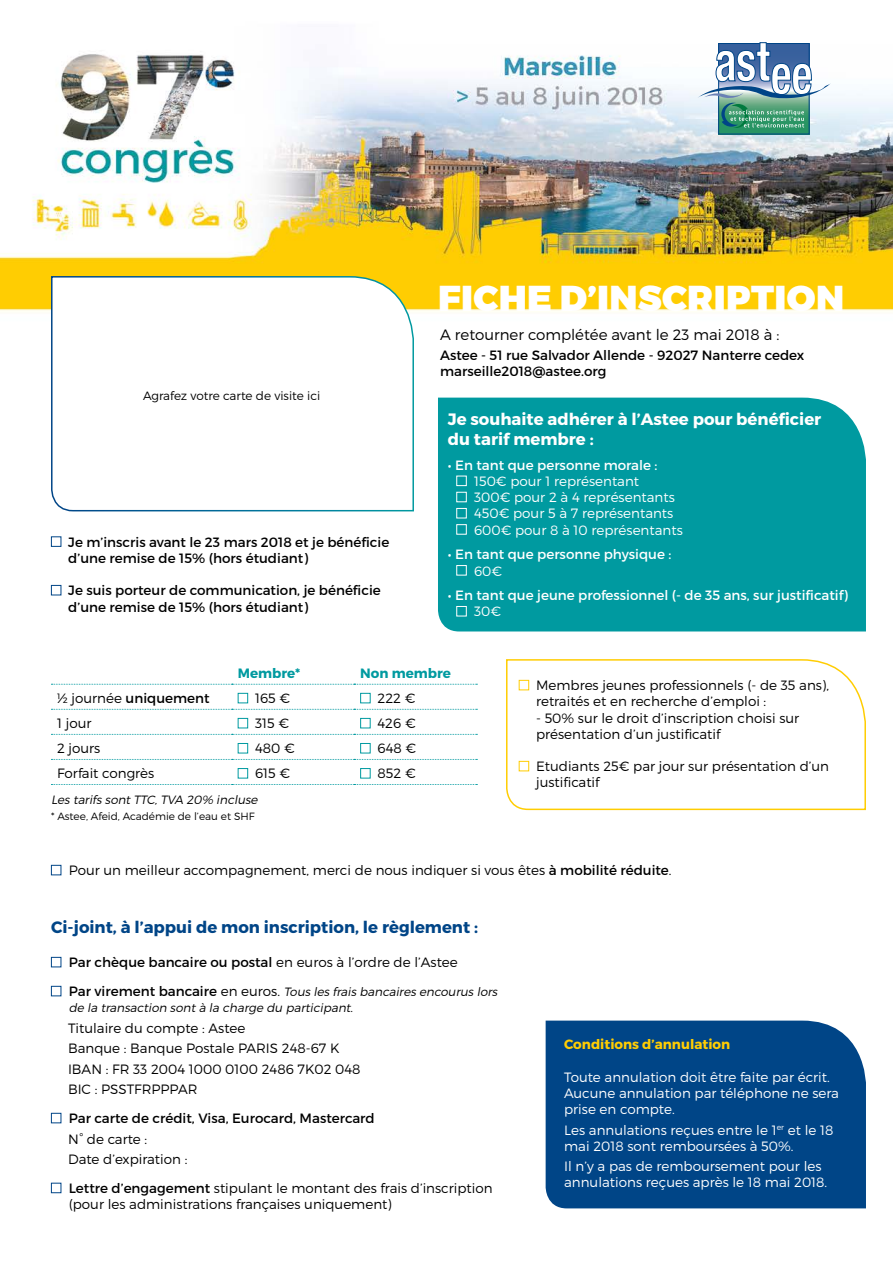
<style>
.page{position:relative;width:893px;height:1263px;background:#fff}
.page>*{position:absolute;margin:0;border:0;box-sizing:border-box;transform-origin:0 0}
.t1{font:900 36px "Montserrat";letter-spacing:.01em;color:#fff}
.t2{font:700 16.5px/19.8px "Montserrat";color:#fff}
.t3{font:700 16.5px "Montserrat";color:#004587}
.t4{font:300 15px "Montserrat";color:#000}
.t5{font:300 13.5px/20.4px "Montserrat";color:#000}
.t6{font:13.5px/16.2px "Montserrat";color:#000}
.t7{font:300 13.5px/16.2px "Montserrat";color:#fff}
.t8{font:13.5px "Montserrat";color:#fff}
.t9{font:700 13.5px "Montserrat";color:#ffcd02}
.t10{font:700 13.5px "Montserrat";color:#009aa0}
.t11{font:italic 300 12px/16.2px "Montserrat";color:#000}
.t12{font:300 12px "Montserrat";color:#000}
.t13{font:300 10.5px "Montserrat";color:#000}
.s1{font-weight:300}
.s2{font-weight:400}
.s3{font-weight:400;font-style:normal;font-size:13.5px}
.s4{font-style:normal;font-size:13.5px}
</style>
<div class="page">
<img style="left:0;top:42px;width:893px;height:1167px">
<div style="left:719px;top:44px;width:90px;height:90px;background:#279464"></div>
<div style="left:718px;top:43px;width:91px;height:91px;border:1px solid #004587"></div>
<svg style="left:697px;top:43px;width:134px;height:85px"></svg>
<svg style="left:51px;top:684px;width:426px;height:1px"></svg>
<svg style="left:51px;top:709px;width:426px;height:1px"></svg>
<svg style="left:51px;top:734px;width:426px;height:1px"></svg>
<svg style="left:51px;top:759px;width:426px;height:1px"></svg>
<svg style="left:51px;top:784px;width:426px;height:1px"></svg>
<div style="left:238px;top:693px;width:10px;height:10px;border:1px solid #009aa0"></div>
<div style="left:360px;top:693px;width:11px;height:10px;border:1px solid #009aa0"></div>
<div style="left:238px;top:718px;width:10px;height:10px;border:1px solid #009aa0"></div>
<div style="left:360px;top:718px;width:11px;height:10px;border:1px solid #009aa0"></div>
<div style="left:238px;top:743px;width:10px;height:10px;border:1px solid #009aa0"></div>
<div style="left:360px;top:743px;width:11px;height:10px;border:1px solid #009aa0"></div>
<div style="left:238px;top:768px;width:10px;height:10px;border:1px solid #009aa0"></div>
<div style="left:360px;top:768px;width:11px;height:10px;border:1px solid #009aa0"></div>
<div style="left:51px;top:536px;width:10px;height:11px;border:1px solid #004587"></div>
<div style="left:51px;top:585px;width:10px;height:10px;border:1px solid #004587"></div>
<div style="left:51px;top:865px;width:10px;height:10px;border:1px solid #004587"></div>
<div style="left:546px;top:1020px;width:320px;height:188px;background:#004587"></div>
<div style="left:51px;top:957px;width:10px;height:10px;border:1px solid #004587"></div>
<div style="left:51px;top:986px;width:10px;height:10px;border:1px solid #004587"></div>
<div style="left:51px;top:1113px;width:10px;height:10px;border:1px solid #004587"></div>
<div style="left:51px;top:1183px;width:10px;height:10px;border:1px solid #004587"></div>
<svg style="left:50px;top:275px;width:365px;height:237px"></svg>
<div style="left:438px;top:398px;width:428px;height:233px;background:#009aa0"></div>
<div style="left:456px;top:476px;width:11px;height:10px;border:1px solid #fff"></div>
<div style="left:456px;top:492px;width:11px;height:10px;border:1px solid #fff"></div>
<div style="left:456px;top:508px;width:11px;height:10px;border:1px solid #fff"></div>
<div style="left:456px;top:524px;width:11px;height:11px;border:1px solid #fff"></div>
<div style="left:456px;top:565px;width:11px;height:10px;border:1px solid #fff"></div>
<div style="left:456px;top:606px;width:11px;height:10px;border:1px solid #fff"></div>
<svg style="left:505px;top:658px;width:362px;height:153px"></svg>
<div style="left:519px;top:680px;width:10px;height:10px;border:1px solid #ffcd02"></div>
<div style="left:519px;top:761px;width:10px;height:10px;border:1px solid #ffcd02"></div>
<p class="t12" style="left:143px;top:388px;width:179px">Agrafez votre carte de visite ici</p>
<p class="t6" style="left:68px;top:534px;width:322px">Je m’inscris avant le 23 mars 2018 et je bénéficie d’une remise de 15% (hors étudiant)</p>
<p class="t6" style="left:68px;top:582px;width:314px">Je suis porteur de communication, je bénéficie d’une remise de 15% (hors étudiant)</p>
<h1 class="t1" style="left:438px;top:276px;width:407px">FICHE D’INSCRIPTION</h1>
<p class="t4" style="left:440px;top:325px;width:341px">A retourner complétée avant le 23 mai 2018 à :</p>
<p class="t6" style="left:440px;top:347px;width:366px">Astee - 51 rue Salvador Allende - 92027 Nanterre cedex marseille2018@astee.org</p>
<p class="t2" style="left:448px;top:410px;width:375px">Je souhaite adhérer à l’Astee pour bénéficier du tarif membre :</p>
<p class="t8" style="left:448px;top:457px;width:211px">• En tant que personne morale :</p>
<p class="t7" style="left:474px;top:473px;width:210px">150€ pour 1 représentant<br>300€ pour 2 à 4 représentants<br>450€ pour 5 à 7 représentants<br>600€ pour 8 à 10 représentants</p>
<p class="t8" style="left:448px;top:546px;width:225px">• En tant que personne physique :</p>
<p class="t7" style="left:474px;top:562px;width:30px">60€</p>
<p class="t8" style="left:448px;top:587px;width:402px">• En tant que jeune professionnel (- de 35 ans, sur justificatif)</p>
<p class="t7" style="left:474px;top:603px;width:29px">30€</p>
<p class="t10" style="left:238px;top:665px;width:64px">Membre*</p>
<p class="t10" style="left:360px;top:665px;width:92px">Non membre</p>
<p class="t6" style="left:57px;top:690px;width:154px"><span class="s1">½ journée</span> uniquement</p>
<p class="t5" style="left:255px;top:688px;width:37px">165 €</p>
<p class="t5" style="left:378px;top:688px;width:39px">222 €</p>
<p class="t5" style="left:57px;top:713px;width:36px">1 jour</p>
<p class="t5" style="left:255px;top:713px;width:36px">315 €</p>
<p class="t5" style="left:378px;top:713px;width:40px">426 €</p>
<p class="t5" style="left:57px;top:738px;width:45px">2 jours</p>
<p class="t5" style="left:255px;top:738px;width:41px">480 €</p>
<p class="t5" style="left:378px;top:738px;width:40px">648 €</p>
<p class="t5" style="left:57px;top:763px;width:99px">Forfait congrès</p>
<p class="t5" style="left:255px;top:763px;width:37px">615 €</p>
<p class="t5" style="left:378px;top:763px;width:40px">852 €</p>
<p class="t11" style="left:51px;top:791px;width:211px">Les tarifs sont TTC, TVA 20% incluse</p>
<p class="t13" style="left:51px;top:810px;width:205px">* Astee, Afeid, Académie de l’eau et SHF</p>
<p class="t5" style="left:536px;top:677px;width:294px;line-height:16.2px">Membres jeunes professionnels (- de 35 ans), retraités et en recherche d’emploi :</p>
<p class="t5" style="left:536px;top:709px;width:265px;line-height:16.2px">- 50% sur le droit d’inscription choisi sur présentation d’un justificatif</p>
<p class="t5" style="left:536px;top:758px;width:295px;line-height:16.2px">Etudiants 25€ par jour sur présentation d’un justificatif</p>
<p class="t5" style="left:69px;top:860px;width:604px">Pour un meilleur accompagnement, merci de nous indiquer si vous êtes <span class="s2">à mobilité réduite</span>.</p>
<p class="t3" style="left:51px;top:917px;width:428px">Ci-joint, à l’appui de mon inscription, le règlement :</p>
<p class="t6" style="left:69px;top:954px;width:390px">Par chèque bancaire ou postal <span class="s1">en euros à l’ordre de l’Astee</span></p>
<p class="t11" style="left:69px;top:984px;width:433px"><span class="s3">Pa r vi re m e n t ba n ca i re</span> <span class="s4">e n e u ros .</span> Tous les frais bancaires encourus lors de la transaction sont à la charge du participant.</p>
<p class="t5" style="left:68px;top:1018px;width:294px">Titulaire du compte : Astee<br>Banque : Banque Postale PARIS 248-67 K<br>IBAN : FR 33 2004 1000 0100 2486 7K02 048<br>BIC : PSSTFRPPPAR</p>
<p class="t6" style="left:69px;top:1110px;width:308px">Par carte de crédit, Visa, Eurocard, Mastercard</p>
<p class="t5" style="left:68px;top:1128px;width:121px">N° de carte :<br>Date d’expiration :</p>
<p class="t5" style="left:69px;top:1180px;width:425px;line-height:16.2px"><span class="s2">Lettre d’engagement</span> stipulant le montant des frais d’inscription (pour les administrations françaises uniquement)</p>
<p class="t9" style="left:564px;top:1036px;width:168px">Conditions d’annulation</p>
<p class="t7" style="left:564px;top:1068px;width:276px">Toute annulation doit être faite par écrit.<br>Aucune annulation par téléphone ne sera prise en compte.</p>
<p class="t7" style="left:564px;top:1121px;width:271px">Les annulations reçues entre le 1<sup>er</sup> et le 18 mai 2018 sont remboursées à 50%.</p>
<p class="t7" style="left:564px;top:1158px;width:265px">Il n’y a pas de remboursement pour les annulations reçues après le 18 mai 2018.</p>
</div>
